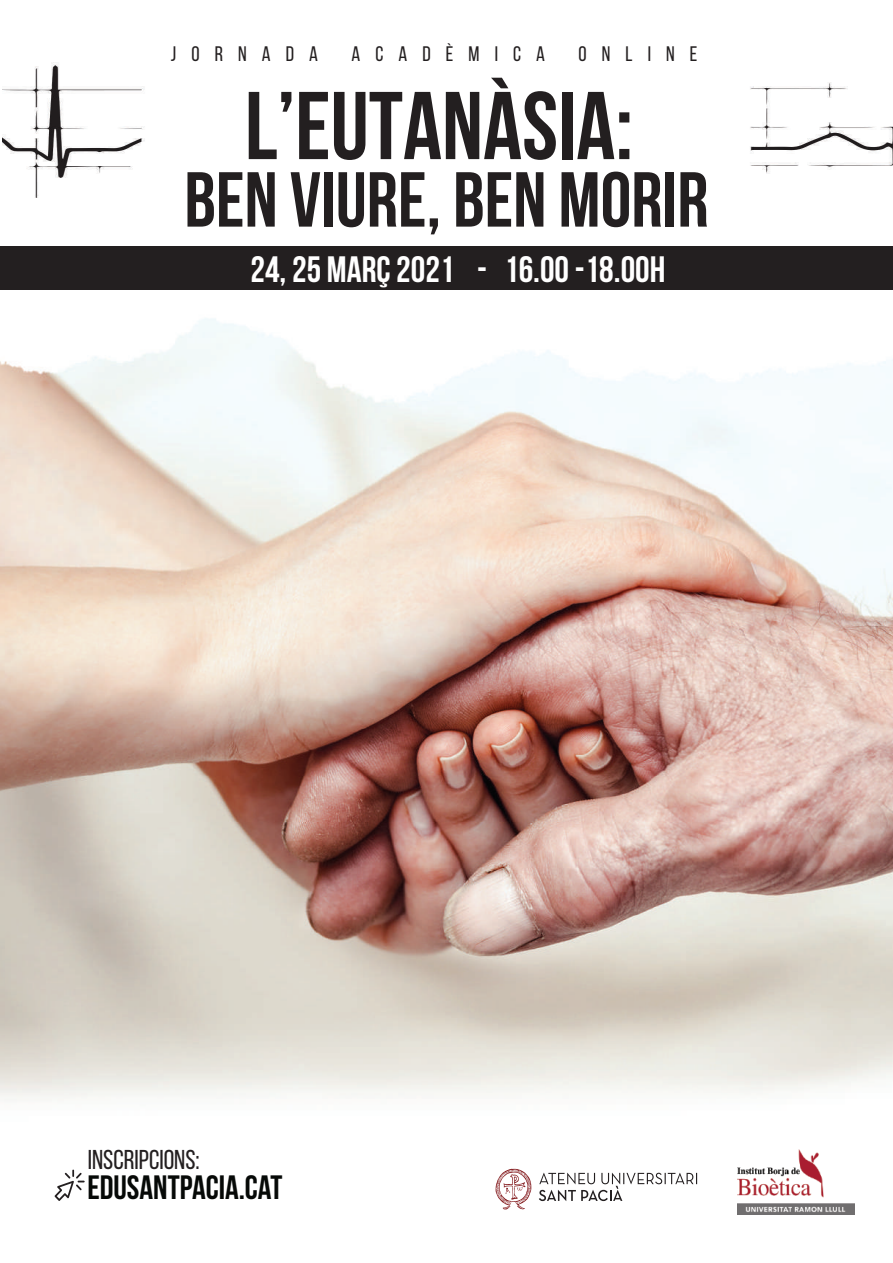
<style>
.page{position:relative;width:893px;height:1263px;background:#fff}
.page>*{position:absolute;margin:0;border:0;box-sizing:border-box;transform-origin:0 0}
.t1{font:700 96px "Bebas Neue";color:#231f20}
.t2{font:700 77.7px "Bebas Neue";color:#231f20}
.t3{font:700 36.75px "Bebas Neue";color:#fff}
.t4{font:700 33.75px "Bebas Neue";color:#060907}
.t5{font:27.3px "Bebas Neue";color:#231f20}
.t6{font:21px "Bebas Neue";letter-spacing:.72em;color:#231f20}
</style>
<div class="page">
<img style="left:0;top:318px;width:893px;height:897px">
<img style="left:3px;top:62px;width:890px;height:136px">
<div style="left:0;top:246px;width:893px;height:44px;background:#231f20"></div>
<svg style="left:496px;top:1169px;width:35px;height:40px"></svg>
<svg style="left:539px;top:1173px;width:158px;height:28px"></svg>
<img style="left:738px;top:1149px;width:117px;height:65px">
<svg style="left:54px;top:1169px;width:31px;height:32px"></svg>
<p class="t6" style="left:171px;top:42px;width:149px">JORNADA</p>
<p class="t6" style="left:351px;top:42px;width:195px">ACADÈMICA</p>
<p class="t6" style="left:579px;top:42px;width:120px">ONLINE</p>
<h1 class="t1" style="left:245px;top:73px;width:390px">L’EUTANÀSIA:</h1>
<h2 class="t2" style="left:184px;top:157px;width:526px">BEN VIURE, BEN MORIR</h2>
<p class="t3" style="left:251px;top:249px;width:416px">24, 25 MARÇ 2021 - 16.00 -18.00H</p>
<p class="t5" style="left:88px;top:1145px;width:113px">INSCRIPCIONS:</p>
<p class="t4" style="left:87px;top:1168px;width:197px">EDUSANTPACIA.CAT</p>
</div>
